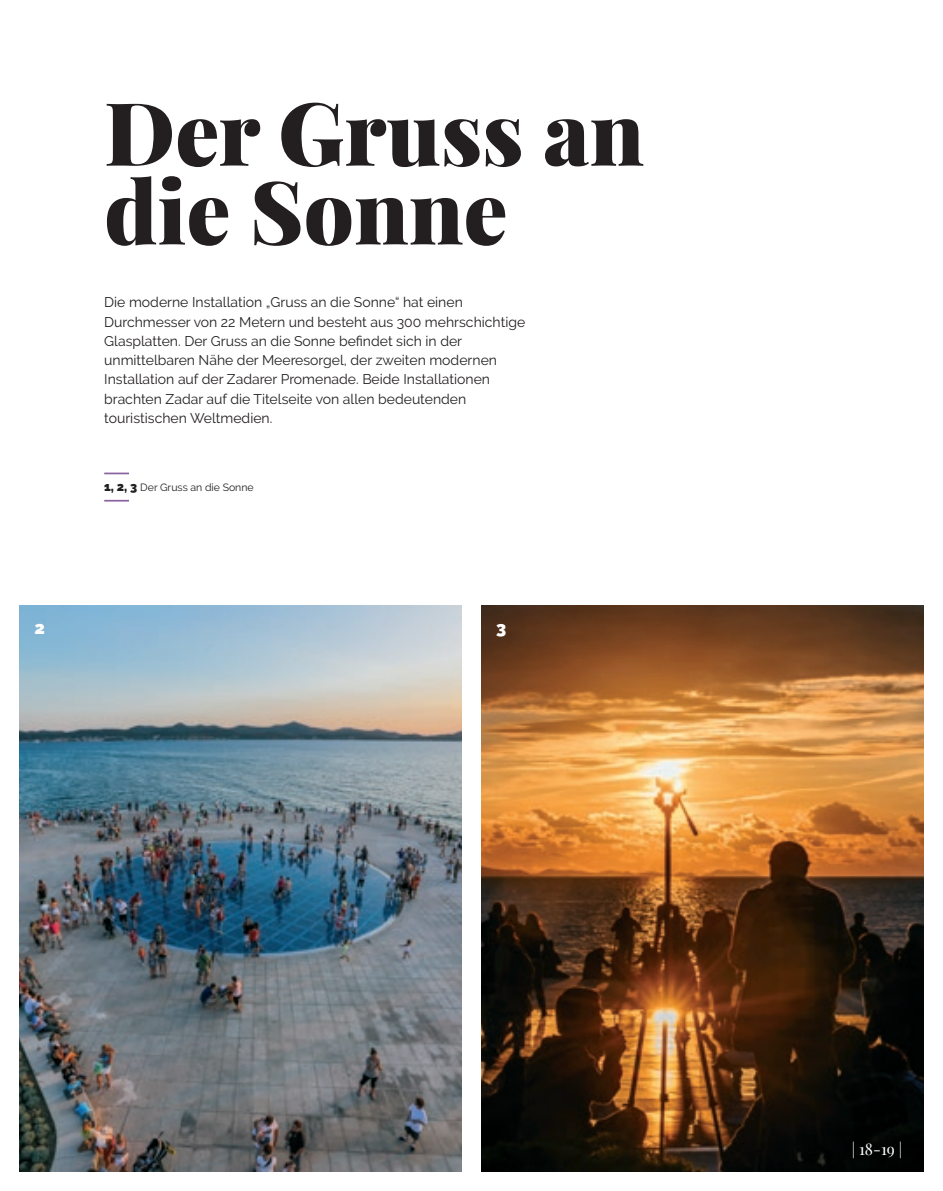
<style>
.page{position:relative;width:943px;height:1191px;background:#fff}
.page>*{position:absolute;margin:0;border:0;box-sizing:border-box;transform-origin:0 0}
.t1{font:900 87.5px/78.8px "Playfair Display";color:#231f20}
.t2{font:900 17.5px "Raleway";color:#fff}
.t3{font:15.75px "Playfair Display";color:#fff}
.t4{font:14px/19.2px "Raleway";color:#231f20}
.t5{font:10.5px "Raleway";color:#231f20}
.s1{font-weight:900;font-size:12.25px}
</style>
<div class="page">
<img style="left:20px;top:605px;width:441px;height:566px">
<img style="left:481px;top:605px;width:442px;height:566px">
<hr style="left:104px;top:472px;width:25px;height:2px;background:#805297">
<svg style="left:104px;top:500px;width:25px;height:1px"></svg>
<h1 class="t1" style="left:104px;top:86px;width:541px">Der Gruss an die Sonne</h1>
<p class="t4" style="left:104px;top:293px;width:422px">Die moderne Installation „Gruss an die Sonne“ hat einen Durchmesser von 22 Metern und besteht aus 300 mehrschichtige Glasplatten. Der Gruss an die Sonne befindet sich in der unmittelbaren Nähe der Meeresorgel, der zweiten modernen Installation auf der Zadarer Promenade. Beide Installationen brachten Zadar auf die Titelseite von allen bedeutenden touristischen Weltmedien.</p>
<p class="t5" style="left:104px;top:481px;width:151px"><span class="s1">1, 2, 3</span> Der Gruss an die Sonne</p>
<p class="t2" style="left:34px;top:617px;width:12px">2</p>
<p class="t2" style="left:496px;top:617px;width:12px">3</p>
<p class="t3" style="left:851px;top:1136px;width:52px">| 18-19 |</p>
</div>
